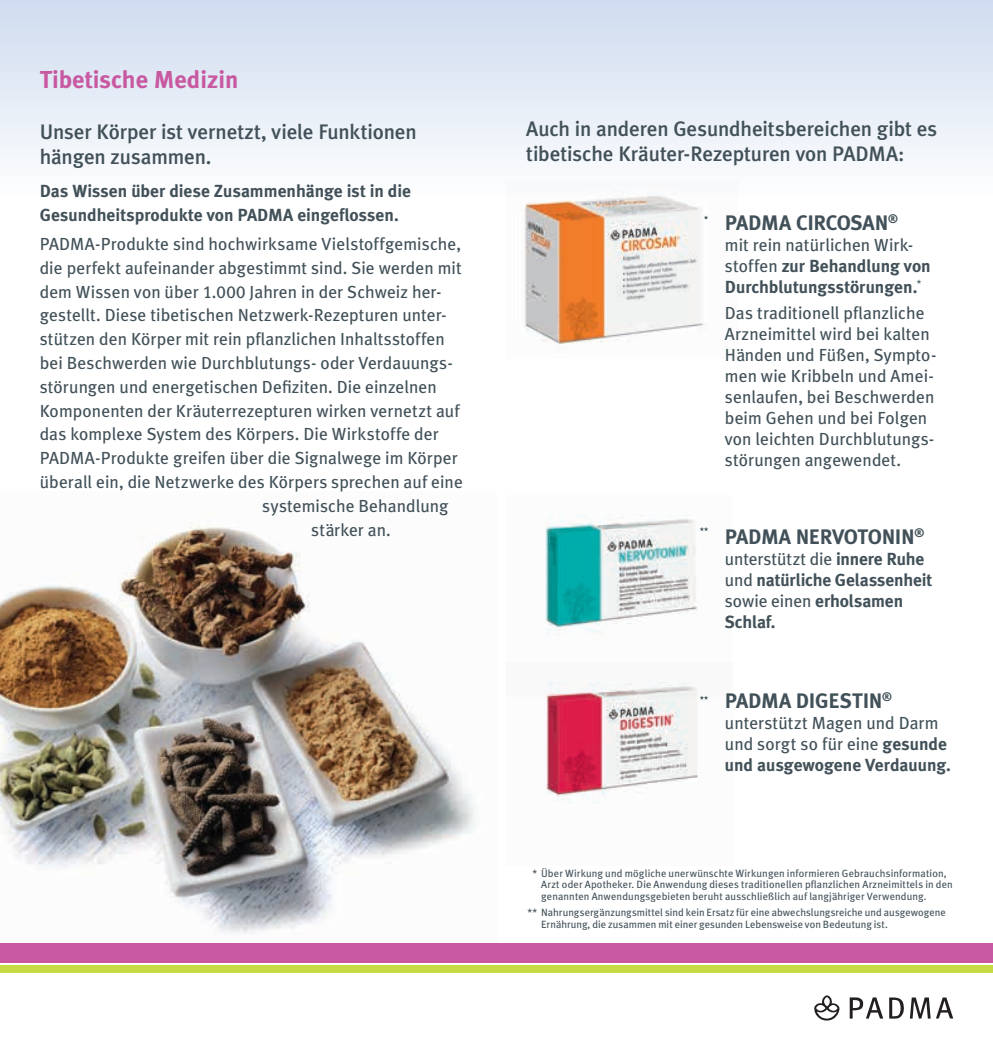
<style>
.page{position:relative;width:993px;height:1042px;background:#fff}
.page>*{position:absolute;margin:0;border:0;box-sizing:border-box;transform-origin:0 0}
.t1{font:700 24.5px "Meta Plus";color:#c859a1}
.t2{font:500 21px/25.2px "Meta Plus";letter-spacing:-.005em;color:#425159}
.t3{font:700 21px "Meta Plus";letter-spacing:-.015em;color:#425159}
.t4{font:17.5px/21px "Meta Plus";letter-spacing:.005em;color:#425159}
.t5{font:700 17.5px/21px "Meta Plus";color:#425159}
.t6{font:10.5px/11.5px "Meta Plus";letter-spacing:.01em;color:#425159}
.s1{font-family:"Meta Plus Book Caps"}
.s2{font-weight:400}
.s3{font-weight:700}
</style>
<div class="page">
<div style="left:0;top:964px;width:496px;height:8px;background:#c6da43"></div>
<div style="left:496px;top:964px;width:496px;height:8px;background:#c6da43"></div>
<div style="left:0;top:943px;width:496px;height:19px;background:#c859a1"></div>
<div style="left:496px;top:943px;width:496px;height:19px;background:#c859a1"></div>
<div style="left:0;top:0;width:496px;height:198px;background:linear-gradient(to bottom,#cfdbef,#fdfefe)"></div>
<div style="left:496px;top:0;width:496px;height:198px;background:linear-gradient(to bottom,#cfdbef,#fdfefe)"></div>
<svg style="left:889px;top:997px;width:63px;height:22px"></svg>
<svg style="left:849px;top:997px;width:33px;height:21px"></svg>
<svg style="left:814px;top:995px;width:25px;height:25px"></svg>
<img style="left:0;top:585px;width:475px;height:350px">
<img style="left:546px;top:697px;width:162px;height:106px">
<img style="left:545px;top:515px;width:163px;height:182px">
<img style="left:110px;top:521px;width:213px;height:129px;border-radius:50%">
<svg style="left:699px;top:527px;width:8px;height:4px"></svg>
<svg style="left:699px;top:696px;width:8px;height:3px"></svg>
<img style="left:506px;top:182px;width:232px;height:168px">
<h1 class="t1" style="left:40px;top:66px;width:200px">Tibetische Medizin</h1>
<p class="t2" style="left:40px;top:118px;width:378px">Unser Körper ist vernetzt, viele Funktionen hängen zusammen.</p>
<p class="t5" style="left:40px;top:179px;width:373px;line-height:23.8px">Das Wissen über diese Zusammenhänge ist in die<br>Gesundheitsprodukte von PADMA eingeflossen.</p>
<p class="t4" style="left:40px;top:233px;width:423px">PADMA-Produkte sind hochwirksame Vielstoffgemische,</p>
<p class="t4" style="left:40px;top:257px;width:423px">die perfekt aufeinander abgestimmt sind. Sie werden mit</p>
<p class="t4" style="left:40px;top:281px;width:403px">dem Wissen von über <span class="s1">1.000</span> Jahren in der Schweiz her-</p>
<p class="t4" style="left:40px;top:305px;width:408px">gestellt. Diese tibetischen Netzwerk-Rezepturen unter-</p>
<p class="t4" style="left:40px;top:328px;width:406px">stützen den Körper mit rein pflanzlichen Inhaltsstoffen</p>
<p class="t4" style="left:40px;top:352px;width:414px">bei Beschwerden wie Durchblutungs- oder Verdauungs-</p>
<p class="t4" style="left:40px;top:376px;width:398px">störungen und energetischen Defiziten. Die einzelnen</p>
<p class="t4" style="left:40px;top:400px;width:421px">Komponenten der Kräuterrezepturen wirken vernetzt auf</p>
<p class="t4" style="left:40px;top:424px;width:400px">das komplexe System des Körpers. Die Wirkstoffe der</p>
<p class="t4" style="left:40px;top:447px;width:419px">PADMA-Produkte greifen über die Signalwege im Körper</p>
<p class="t4" style="left:40px;top:471px;width:424px">überall ein, die Netzwerke des Körpers sprechen auf eine</p>
<p class="t4" style="left:262px;top:495px;width:188px">systemische Behandlung</p>
<p class="t4" style="left:311px;top:519px;width:81px">stärker an.</p>
<p class="t2" style="left:526px;top:115px;width:412px">Auch in anderen Gesundheitsbereichen gibt es tibetische Kräuter-Rezepturen von PADMA:</p>
<p class="t3" style="left:724px;top:210px;width:174px">PADMA CIRCOSAN<sup>®</sup></p>
<p class="t5" style="left:724px;top:234px;width:207px"><span class="s2">mit rein natürlichen Wirk&shy;stoffen</span> zur Behandlung von<br>Durchblutungsstörungen.<sup>*</sup></p>
<p class="t4" style="left:724px;top:302px;width:213px">Das traditionell pflanzliche<br>Arzneimittel wird bei kalten<br>Händen und Füßen, Sympto&shy;men wie Kribbeln und Amei&shy;senlaufen, bei Beschwerden beim Gehen und bei Folgen von leichten Durchblutungs&shy;störungen angewendet.</p>
<p class="t3" style="left:724px;top:524px;width:201px">PADMA NERVOTONIN<sup>®</sup></p>
<p class="t5" style="left:724px;top:548px;width:209px"><span class="s2">unterstützt die</span> innere Ruhe <span class="s2">und</span> natürliche Gelassenheit <span class="s2">sowie einen</span> erholsamen<br>Schlaf.</p>
<p class="t3" style="left:724px;top:688px;width:169px">PADMA DIGESTIN<sup>®</sup></p>
<p class="t4" style="left:724px;top:712px;width:227px">unterstützt Magen und Darm und sorgt so für eine <span class="s3">gesunde und ausgewogene Verdauung.</span></p>
<p class="t6" style="left:541px;top:867px;width:413px;text-indent:-9px">* Über Wirkung und mögliche unerwünschte Wirkungen informieren Gebrauchsinformation,<br>Arzt oder Apotheker. Die Anwendung dieses traditionellen pflanzlichen Arzneimittels in den genannten Anwendungsgebieten beruht ausschließlich auf langjähriger Verwendung.</p>
<p class="t6" style="left:541px;top:907px;width:406px;text-indent:-14px">** Nahrungsergänzungsmittel sind kein Ersatz für eine abwechslungsreiche und ausgewogene<br>Ernährung, die zusammen mit einer gesunden Lebensweise von Bedeutung ist.</p>
</div>
